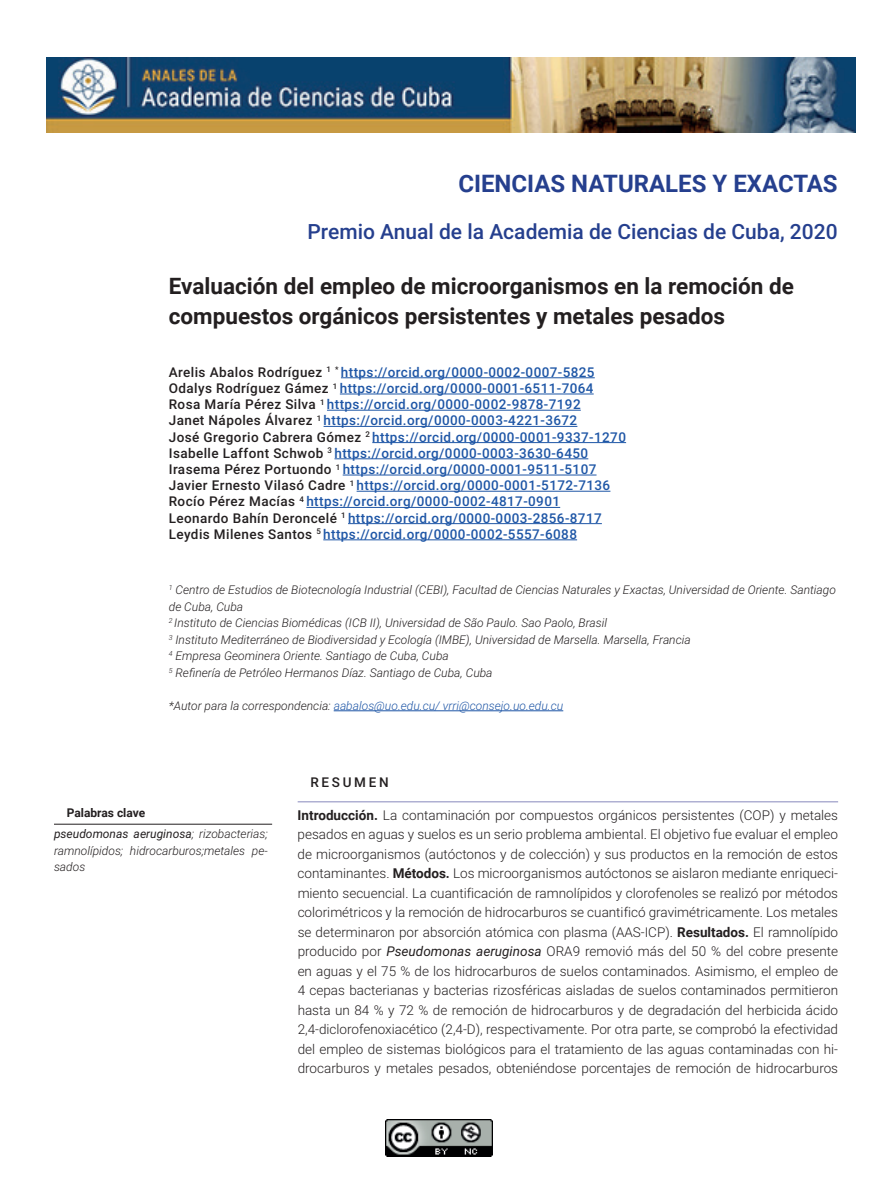
<style>
.page{position:relative;width:893px;height:1191px;background:#fff}
.page>*{position:absolute;margin:0;border:0;box-sizing:border-box;transform-origin:0 0}
.t1{font:700 24px "Roboto";color:#253f8e}
.t2{font:700 22.5px/30px "Roboto";color:#231f20}
.t3{font:500 21px "Roboto";color:#253f8e}
.t4{font:300 13.5px/19.5px "Roboto";color:#231f20;text-align:justify}
.t5{font:500 13.5px/16.2px "Roboto";letter-spacing:.03em;color:#1e56a6}
.t6{font:500 13.5px "Roboto";letter-spacing:.2em;color:#231f20}
.t7{font:italic 300 12px/16.5px "Roboto";color:#231f20}
.t8{font:italic 300 12px "Roboto";color:#1e56a6}
.t9{font:italic 12px/20.7px "Roboto";color:#231f20}
.s1{color:#231f20}
.s2{font-weight:700;font-style:normal}
.s3{font-weight:300}
.s4{font-weight:700}
.s5{font-weight:400;font-style:italic}
</style>
<div class="page">
<img style="left:386px;top:1119px;width:106px;height:37px">
<img style="left:47px;top:57px;width:808px;height:75px">
<hr style="left:341px;top:377px;width:254px;height:1px;background:#1e56a6">
<hr style="left:340px;top:394px;width:254px;height:1px;background:#1e56a6">
<hr style="left:327px;top:410px;width:254px;height:1px;background:#1e56a6">
<hr style="left:324px;top:426px;width:253px;height:1px;background:#1e56a6">
<hr style="left:372px;top:442px;width:254px;height:1px;background:#1e56a6">
<hr style="left:334px;top:458px;width:254px;height:1px;background:#1e56a6">
<hr style="left:343px;top:475px;width:253px;height:1px;background:#1e56a6">
<hr style="left:357px;top:491px;width:253px;height:1px;background:#1e56a6">
<hr style="left:306px;top:507px;width:254px;height:1px;background:#1e56a6">
<hr style="left:348px;top:523px;width:254px;height:1px;background:#1e56a6">
<hr style="left:323px;top:539px;width:254px;height:1px;background:#1e56a6">
<hr style="left:334px;top:710px;width:229px;height:1px;background:#1e56a6">
<hr style="left:298px;top:801px;width:540px;height:1px;background:#afb0d2">
<hr style="left:54px;top:824px;width:218px;height:1px;background:#231f20">
<h1 class="t1" style="left:458px;top:167px;width:381px">CIENCIAS NATURALES Y EXACTAS</h1>
<h3 class="t3" style="left:308px;top:217px;width:532px">Premio Anual de la Academia de Ciencias de Cuba, 2020</h3>
<h2 class="t2" style="left:169px;top:270px;width:627px">Evaluación del empleo de microorganismos en la remoción de compuestos orgánicos persistentes y metales pesados</h2>
<p class="t5" style="left:169px;top:365px;width:459px"><span class="s1">Arelis Abalos Rodríguez</span> <sup>1</sup> <sup>*</sup> https://orcid.org/0000-0002-0007-5825<br><span class="s1">Odalys Rodríguez Gámez</span> <sup>1</sup> https://orcid.org/0000-0001-6511-7064<br><span class="s1">Rosa María Pérez Silva</span> <sup>1</sup> https://orcid.org/0000-0002-9878-7192<br><span class="s1">Janet Nápoles Álvarez</span> <sup>1</sup> https://orcid.org/0000-0003-4221-3672<br><span class="s1">José Gregorio Cabrera Gómez</span> <sup>2</sup> https://orcid.org/0000-0001-9337-1270<br><span class="s1">Isabelle Laffont Schwob</span> <sup>3</sup> https://orcid.org/0000-0003-3630-6450<br><span class="s1">Irasema Pérez Portuondo</span> <sup>1</sup> https://orcid.org/0000-0001-9511-5107<br><span class="s1">Javier Ernesto Vilasó Cadre</span> <sup>1</sup> https://orcid.org/0000-0001-5172-7136<br><span class="s1">Rocío Pérez Macías</span> <sup>4</sup> https://orcid.org/0000-0002-4817-0901<br><span class="s1">Leonardo Bahín Deroncelé</span> <sup>1</sup> https://orcid.org/0000-0003-2856-8717<br><span class="s1">Leydis Milenes Santos</span> <sup>5</sup> https://orcid.org/0000-0002-5557-6088</p>
<p class="t7" style="left:169px;top:582px;width:669px"><sup>1</sup> Centro de Estudios de Biotecnología Industrial (CEBI), Facultad de Ciencias Naturales y Exactas, Universidad de Oriente. Santiago de Cuba, Cuba<br><sup>2</sup> Instituto de Ciencias Biomédicas (ICB II), Universidad de São Paulo. Sao Paolo, Brasil<br><sup>3</sup> Instituto Mediterráneo de Biodiversidad y Ecología (IMBE), Universidad de Marsella. Marsella, Francia<br><sup>4</sup> Empresa Geominera Oriente. Santiago de Cuba, Cuba<br><sup>5</sup> Refinería de Petróleo Hermanos Díaz. Santiago de Cuba, Cuba</p>
<p class="t8" style="left:169px;top:698px;width:396px"><span class="s1">*Autor para la correspondencia:</span> aabalos@uo.edu.cu/ vrri@consejo.uo.edu.cu</p>
<p class="t9" style="left:54px;top:803px;width:215px;text-indent:13px"><span class="s2">Palabras clave<br></span>pseudomonas aeruginosa<span class="s3">; rizobacterias;</span></p>
<p class="t7" style="left:54px;top:842px;width:215px">ramnolípidos; hidrocarburos;metales pe&shy;sados</p>
<p class="t6" style="left:310px;top:773px;width:80px">RESUMEN</p>
<p class="t4" style="left:298px;top:805px;width:542px"><span class="s4">Introducción.</span> La contaminación por compuestos orgánicos persistentes (COP) y metales pesados en aguas y suelos es un serio problema ambiental. El objetivo fue evaluar el empleo de microorganismos (autóctonos y de colección) y sus productos en la remoción de estos contaminantes. <span class="s4">Métodos.</span> Los microorganismos autóctonos se aislaron mediante enriqueci&shy;miento secuencial. La cuantificación de ramnolípidos y clorofenoles se realizó por métodos colorimétricos y la remoción de hidrocarburos se cuantificó gravimétricamente. Los metales se determinaron por absorción atómica con plasma (AAS-ICP). <span class="s4">Resultados.</span> El ramnolípido producido por <span class="s5">Pseudomonas aeruginosa</span> ORA9 removió más del 50 % del cobre presente en aguas y el 75 % de los hidrocarburos de suelos contaminados. Asimismo, el empleo de 4 cepas bacterianas y bacterias rizosféricas aisladas de suelos contaminados permitieron hasta un 84 % y 72 % de remoción de hidrocarburos y de degradación del herbicida ácido 2,4-diclorofenoxiacético (2,4-D), respectivamente. Por otra parte, se comprobó la efectividad del empleo de sistemas biológicos para el tratamiento de las aguas contaminadas con hi&shy;drocarburos y metales pesados, obteniéndose porcentajes de remoción de hidrocarburos</p>
</div>
